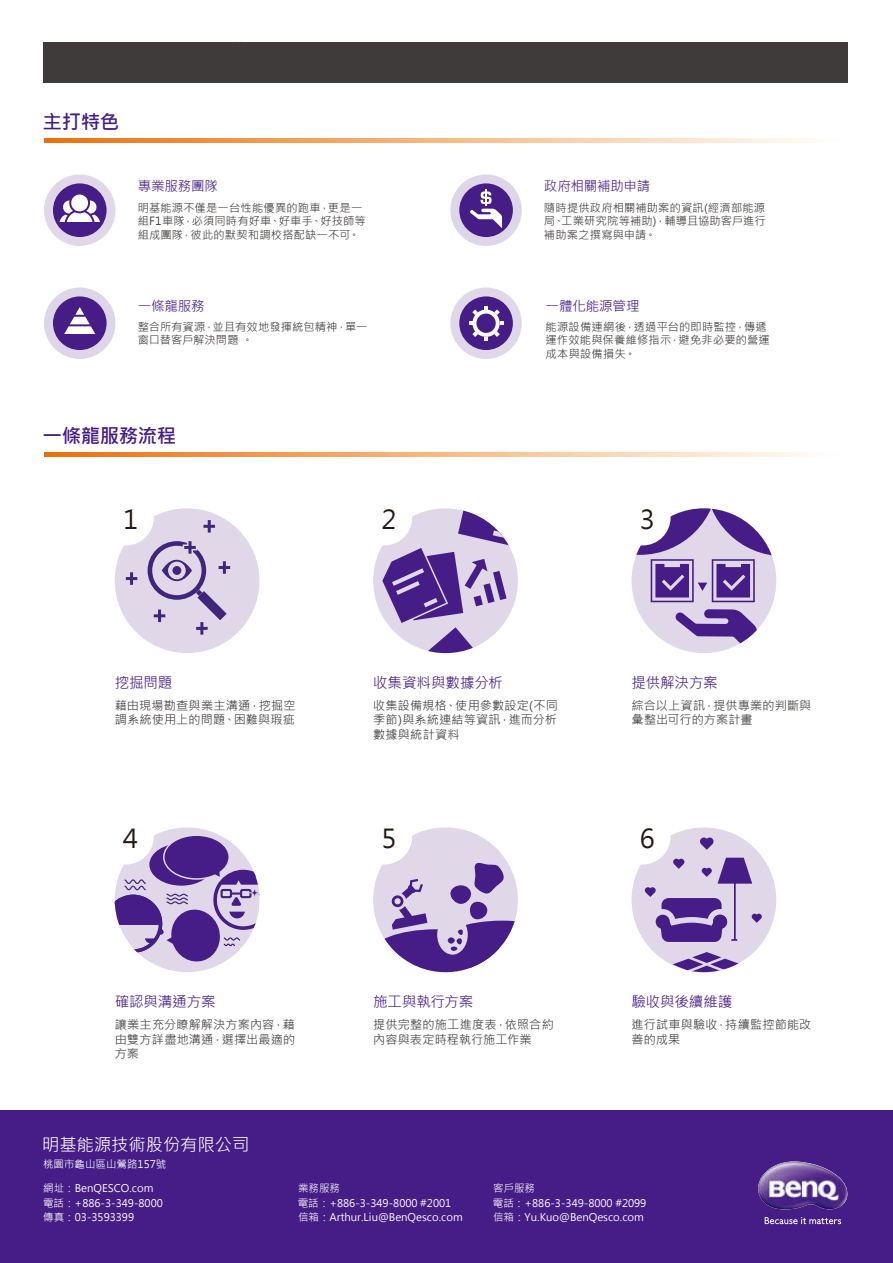
<style>
.page{position:relative;width:893px;height:1263px;background:#fff}
.page>*{position:absolute;margin:0;border:0;box-sizing:border-box;transform-origin:0 0}
.t1{font:25.95px "Microsoft Jheng Hei";color:#231916}
.t2{font:700 19.5px "Microsoft Jheng Hei";letter-spacing:-.025em;color:#461d87}
.t3{font:17.25px "Microsoft Jheng Hei";color:#fff}
.t4{font:14.55px "Microsoft Jheng Hei";letter-spacing:-.01em;color:#461d87}
.t5{font:13.5px "Microsoft Jheng Hei";letter-spacing:-.015em;color:#461d87}
.t6{font:12.15px/14.5px "Microsoft Jheng Hei";letter-spacing:.015em;color:#3f3b3a}
.t7{font:11.25px/13.5px "Microsoft Jheng Hei";letter-spacing:.015em;color:#3f3b3a}
.t8{font:10.5px/14.1px "Microsoft Jheng Hei";color:#fff}
</style>
<div class="page">
<svg style="left:44px;top:138px;width:766px;height:5px;background:#f6b57f"></svg>
<svg style="left:44px;top:452px;width:766px;height:4px;background:#f6b57f"></svg>
<div style="left:0;top:1110px;width:893px;height:153px;background:#461d87"></div>
<img style="left:758px;top:1161px;width:90px;height:48px">
<svg style="left:765px;top:1217px;width:76px;height:7px"></svg>
<div style="left:632px;top:508px;width:144px;height:145px;background:#e0d8e9;border-radius:50%"></div>
<div style="left:373px;top:827px;width:145px;height:145px;background:#e0d8e9;border-radius:50%"></div>
<div style="left:356px;top:808px;width:56px;height:56px;background:#fff;border-radius:50%"></div>
<div style="left:632px;top:827px;width:144px;height:145px;background:#e0d8e9;border-radius:50%"></div>
<div style="left:615px;top:808px;width:56px;height:56px;background:#fff;border-radius:50%"></div>
<div style="left:115px;top:827px;width:144px;height:145px;background:#e0d8e9;border-radius:50%"></div>
<div style="left:44px;top:174px;width:71px;height:72px;background:#e0d8e9;border-radius:50%"></div>
<div style="left:53px;top:183px;width:54px;height:54px;background:#461d87;border-radius:50%"></div>
<svg style="left:60px;top:194px;width:40px;height:28px"></svg>
<div style="left:450px;top:174px;width:72px;height:72px;background:#ddd5e8;border-radius:50%"></div>
<div style="left:459px;top:183px;width:54px;height:54px;background:#461d87;border-radius:50%"></div>
<svg style="left:470px;top:190px;width:32px;height:38px"></svg>
<div style="left:450px;top:287px;width:72px;height:72px;background:#e0d8e9;border-radius:50%"></div>
<div style="left:459px;top:296px;width:54px;height:54px;background:#461d87;border-radius:50%"></div>
<svg style="left:469px;top:306px;width:34px;height:35px"></svg>
<div style="left:44px;top:287px;width:71px;height:72px;background:#ddd5e8;border-radius:50%"></div>
<div style="left:53px;top:296px;width:54px;height:54px;background:#461d87;border-radius:50%"></div>
<svg style="left:64px;top:307px;width:31px;height:27px"></svg>
<div style="left:115px;top:508px;width:144px;height:145px;background:#e0d8e9;border-radius:50%"></div>
<div style="left:98px;top:489px;width:56px;height:56px;background:#fff;border-radius:50%"></div>
<svg style="left:203px;top:520px;width:12px;height:13px"></svg>
<svg style="left:126px;top:572px;width:11px;height:13px"></svg>
<svg style="left:675px;top:609px;width:82px;height:44px"></svg>
<svg style="left:632px;top:508px;width:144px;height:94px"></svg>
<div style="left:615px;top:489px;width:56px;height:56px;background:#fff;border-radius:50%"></div>
<svg style="left:700px;top:837px;width:13px;height:13px"></svg>
<svg style="left:645px;top:858px;width:117px;height:84px"></svg>
<svg style="left:373px;top:861px;width:145px;height:111px"></svg>
<svg style="left:673px;top:952px;width:68px;height:20px"></svg>
<svg style="left:115px;top:834px;width:144px;height:130px"></svg>
<svg style="left:380px;top:508px;width:138px;height:145px"></svg>
<svg style="left:148px;top:541px;width:88px;height:94px"></svg>
<div style="left:43px;top:42px;width:804px;height:41px;background:#3f3b3a"></div>
<h2 class="t2" style="left:43px;top:110px;width:78px">主打特色</h2>
<p class="t5" style="left:138px;top:178px;width:82px">專業服務團隊</p>
<p class="t7" style="left:138px;top:201px;width:230px">明基能源不僅是一台性能優異的跑車，更是一組F1車隊，必須同時有好車、好車手、好技師等組成團隊，彼此的默契和調校搭配缺一不可。</p>
<p class="t5" style="left:138px;top:298px;width:69px">一條龍服務</p>
<p class="t7" style="left:138px;top:320px;width:231px">整合所有資源，並且有效地發揮統包精神，單一窗口替客戶解決問題 。</p>
<h2 class="t2" style="left:43px;top:424px;width:135px">一條龍服務流程</h2>
<p class="t5" style="left:544px;top:178px;width:108px">政府相關補助申請</p>
<p class="t7" style="left:544px;top:201px;width:223px;text-align:justify">隨時提供政府相關補助案的資訊(經濟部能源局、工業研究院等補助)，輔導且協助客戶進行補助案之撰寫與申請。</p>
<p class="t5" style="left:546px;top:298px;width:95px">一體化能源管理</p>
<p class="t7" style="left:546px;top:320px;width:226px">能源設備連網後，透過平台的即時監控，傳遞運作效能與保養維修指示，避免非必要的營運成本與設備損失。</p>
<h1 class="t1" style="left:123px;top:503px;width:17px">1</h1>
<h1 class="t1" style="left:640px;top:503px;width:17px">3</h1>
<h1 class="t1" style="left:382px;top:503px;width:17px">2</h1>
<p class="t4" style="left:115px;top:673px;width:59px">挖掘問題</p>
<p class="t6" style="left:115px;top:698px;width:182px">藉由現場勘查與業主溝通，挖掘空調系統使用上的問題、困難與瑕疵</p>
<h1 class="t1" style="left:123px;top:822px;width:17px">4</h1>
<p class="t4" style="left:373px;top:673px;width:131px">收集資料與數據分析</p>
<p class="t6" style="left:373px;top:698px;width:186px;text-align:justify">收集設備規格、使用參數設定(不同季節)與系統連結等資訊，進而分析數據與統計資料</p>
<h1 class="t1" style="left:382px;top:822px;width:17px">5</h1>
<p class="t4" style="left:115px;top:992px;width:102px">確認與溝通方案</p>
<p class="t6" style="left:115px;top:1017px;width:182px;text-align:justify">讓業主充分瞭解解決方案內容，藉由雙方詳盡地溝通，選擇出最適的方案</p>
<h3 class="t3" style="left:42px;top:1134px;width:209px">明基能源技術股份有限公司</h3>
<p class="t8" style="left:43px;top:1157px;width:125px">桃園市龜山區山鶯路157號</p>
<p class="t8" style="left:43px;top:1181px;width:112px">網址：BenQESCO.com</p>
<p class="t8" style="left:298px;top:1181px;width:43px">業務服務</p>
<p class="t4" style="left:373px;top:992px;width:102px">施工與執行方案</p>
<p class="t6" style="left:373px;top:1017px;width:182px">提供完整的施工進度表，依照合約內容與表定時程執行施工作業</p>
<p class="t8" style="left:493px;top:1181px;width:43px">客戶服務</p>
<p class="t4" style="left:632px;top:673px;width:88px">提供解決方案</p>
<p class="t6" style="left:632px;top:698px;width:181px">綜合以上資訊，提供專業的判斷與彙整出可行的方案計畫</p>
<h1 class="t1" style="left:640px;top:822px;width:17px">6</h1>
<p class="t4" style="left:632px;top:992px;width:102px">驗收與後續維護</p>
<p class="t6" style="left:632px;top:1017px;width:181px">進行試車與驗收，持續監控節能改善的成果</p>
<p class="t8" style="left:43px;top:1196px;width:121px">電話：+886-3-349-8000傳真：03-3593399</p>
<p class="t8" style="left:298px;top:1196px;width:166px">電話：+886-3-349-8000 #2001信箱：Arthur.Liu@BenQesco.com</p>
<p class="t8" style="left:493px;top:1196px;width:155px">電話：+886-3-349-8000 #2099信箱：Yu.Kuo@BenQesco.com</p>
</div>
